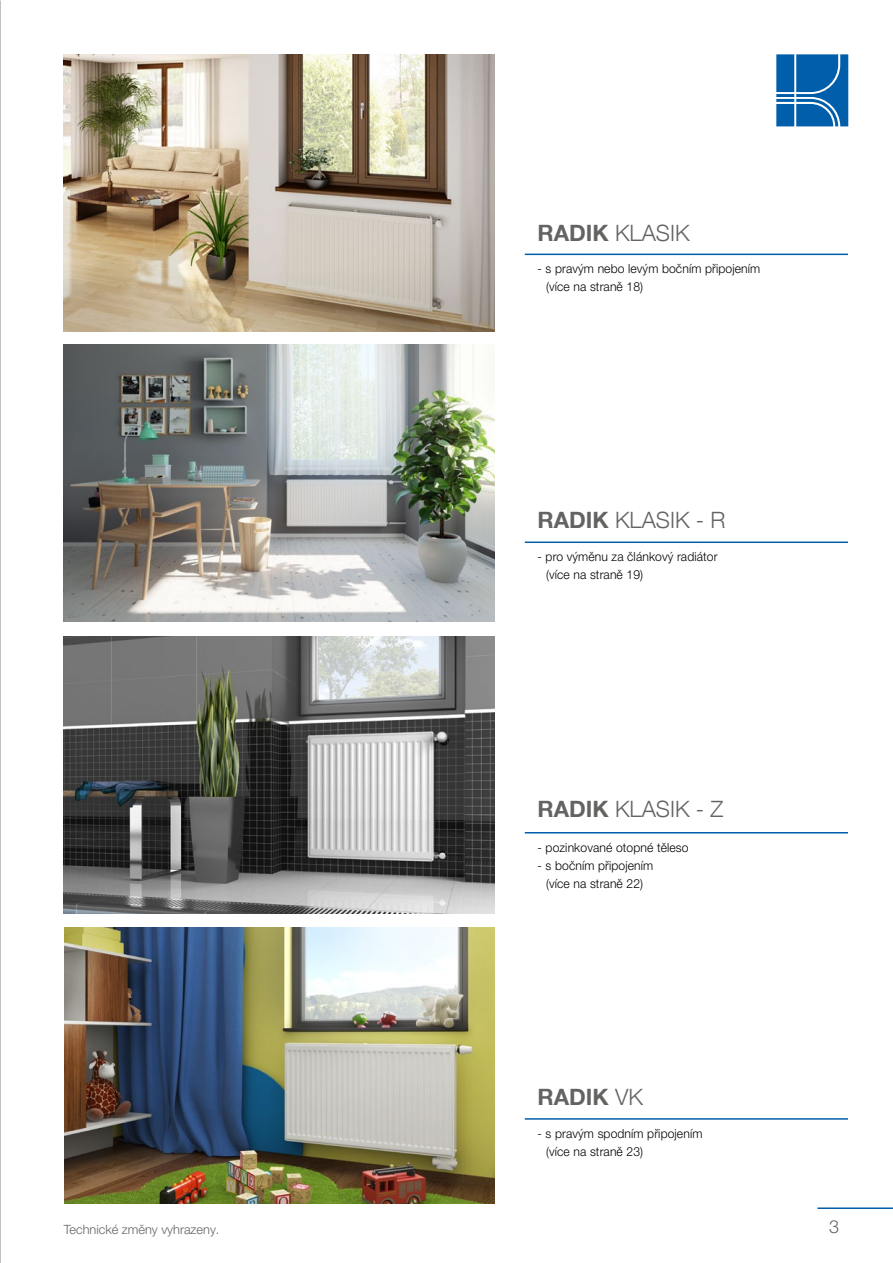
<style>
.page{position:relative;width:893px;height:1263px;background:#fff}
.page>*{position:absolute;margin:0;border:0;box-sizing:border-box;transform-origin:0 0}
.t1{font:300 22.5px "Helvetica Neue LT Com";color:#636362}
.t2{font:700 22.5px "Helvetica Neue LT Com";color:#636362}
.t3{font:300 18px "Helvetica Neue LT Pro";color:#636362}
.t4{font:300 12.75px "Helvetica Neue LT Pro";color:#636362}
.t5{font:300 12.45px/18px "Helvetica Neue LT Pro";letter-spacing:.01em;color:#000}
.s1{font-weight:700}
.s2{font-weight:300}
</style>
<div class="page">
<svg style="left:776px;top:54px;width:72px;height:72px;background:#2072b4"></svg>
<hr style="left:817px;top:1207px;width:76px;height:2px;background:#005eaa">
<img style="left:64px;top:54px;width:431px;height:277px">
<img style="left:64px;top:344px;width:431px;height:278px">
<img style="left:64px;top:636px;width:431px;height:277px">
<hr style="left:525px;top:254px;width:323px;height:1px;background:#005eaa">
<hr style="left:525px;top:541px;width:323px;height:2px;background:#005eaa">
<hr style="left:525px;top:832px;width:323px;height:1px;background:#005eaa">
<img style="left:64px;top:928px;width:431px;height:275px">
<hr style="left:525px;top:1118px;width:323px;height:2px;background:#005eaa">
<h1 class="t1" style="left:538px;top:219px;width:154px"><span class="s1">RADIK</span> KLASIK</h1>
<p class="t5" style="left:546px;top:259px;width:216px;text-indent:-9px">- s pravým nebo levým bočním připojením (více na straně 18)</p>
<h1 class="t1" style="left:538px;top:506px;width:189px"><span class="s1">RADIK</span> KLASIK - R</h1>
<p class="t5" style="left:546px;top:547px;width:173px;text-indent:-9px">- pro výměnu za článkový radiátor (více na straně 19)</p>
<h1 class="t1" style="left:538px;top:795px;width:187px"><span class="s1">RADIK</span> KLASIK - Z</h1>
<p class="t5" style="left:538px;top:838px;width:153px">- pozinkované otopné těleso</p>
<p class="t5" style="left:538px;top:856px;width:117px;text-align:center">- s bočním připojením (více na straně 22)</p>
<h1 class="t2" style="left:538px;top:1082px;width:107px">RADIK <span class="s2">VK</span></h1>
<p class="t5" style="left:546px;top:1124px;width:158px;text-indent:-9px">- s pravým spodním připojením (více na straně 23)</p>
<p class="t4" style="left:64px;top:1221px;width:157px">Technické změny vyhrazeny.</p>
<h2 class="t3" style="left:829px;top:1216px;width:12px">3</h2>
</div>
